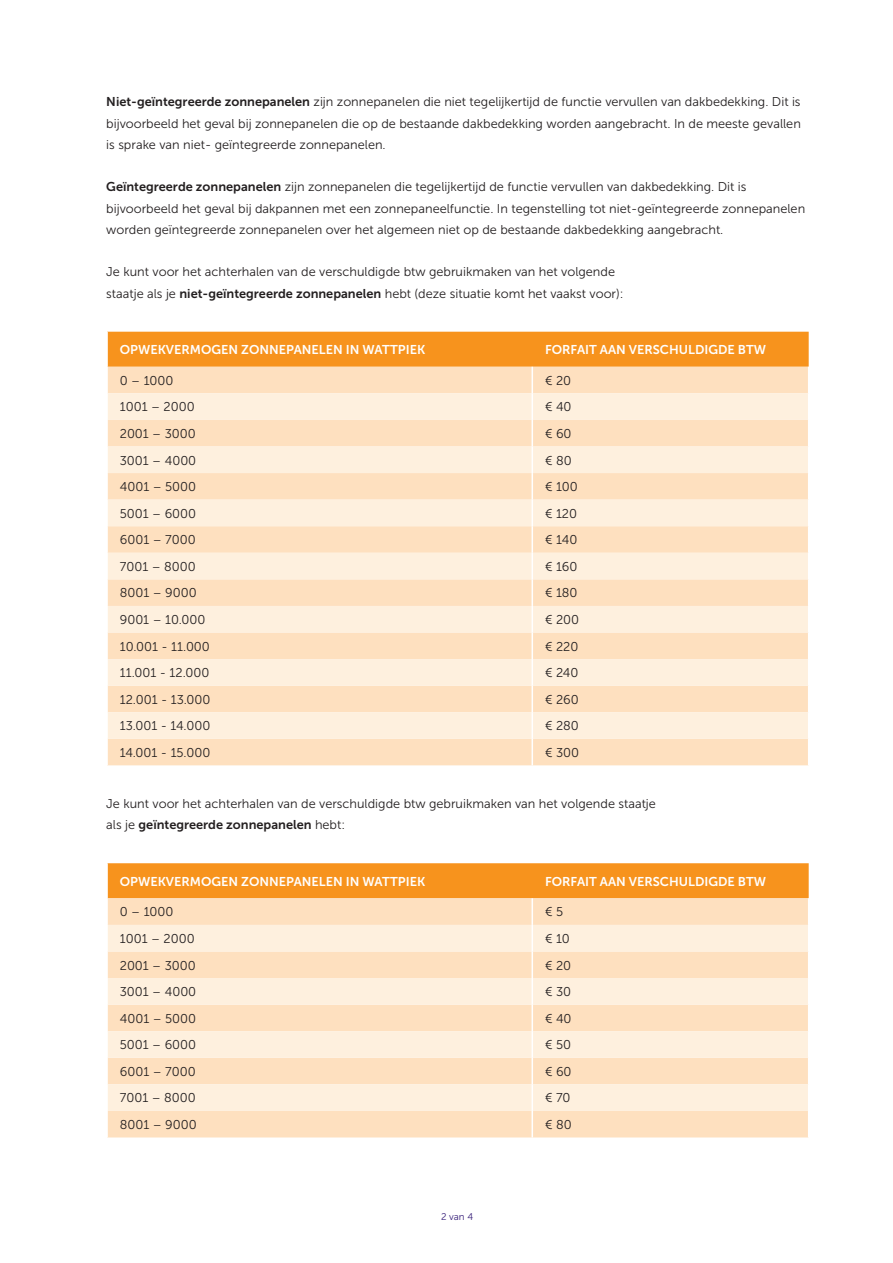
<style>
.page{position:relative;width:893px;height:1263px;background:#fff}
.page>*{position:absolute;margin:0;border:0;box-sizing:border-box;transform-origin:0 0}
.Broodtekst{font:12.75px/21.3px "Museo Sans 300";color:#231f20}
.Tabel_-_Bodytekst{font:12.75px "Museo Sans 300";color:#231f20}
.Tabel_-_Koptekst{font:12.75px "Museo Sans 700";color:#fff}
.t1{font:9.75px "Museo Sans 300";color:#3a227b}
.s1{font-family:"Museo Sans 700"}
</style>
<div class="page">
<svg style="left:107px;top:332px;width:702px;height:433px;background:#fde0bf"></svg>
<svg style="left:107px;top:863px;width:702px;height:274px;background:#fddcb7"></svg>
<p class="Broodtekst" style="left:106px;top:91px;width:696px;text-align:justify"><span class="s1">Niet-geïntegreerde zonnepanelen</span> zijn zonnepanelen die niet tegelijkertijd de functie vervullen van dakbedekking. Dit is bijvoorbeeld het geval bij zonnepanelen die op de bestaande dakbedekking worden aangebracht. In de meeste gevallen is sprake van niet- geïntegreerde zonnepanelen.</p>
<p class="Broodtekst" style="left:106px;top:176px;width:700px"><span class="s1">Geïntegreerde zonnepanelen</span> zijn zonnepanelen die tegelijkertijd de functie vervullen van dakbedekking. Dit is bijvoorbeeld het geval bij dakpannen met een zonnepaneelfunctie. In tegenstelling tot niet-geïntegreerde zonnepanelen worden geïntegreerde zonnepanelen over het algemeen niet op de bestaande dakbedekking aangebracht.</p>
<p class="Broodtekst" style="left:106px;top:261px;width:510px">Je kunt voor het achterhalen van de verschuldigde btw gebruikmaken van het volgende</p>
<p class="Broodtekst" style="left:106px;top:283px;width:519px">staatje als je <span class="s1">niet-geïntegreerde zonnepanelen</span> hebt (deze situatie komt het vaakst voor):</p>
<p class="Tabel_-_Koptekst" style="left:120px;top:342px;width:307px">OPWEKVERMOGEN ZONNEPANELEN IN WATTPIEK</p>
<p class="Tabel_-_Koptekst" style="left:545px;top:342px;width:223px">FORFAIT AAN VERSCHULDIGDE BTW</p>
<p class="Tabel_-_Bodytekst" style="left:120px;top:374px;width:55px">0 – 1000</p>
<p class="Tabel_-_Bodytekst" style="left:545px;top:374px;width:28px">€ 20</p>
<p class="Tabel_-_Bodytekst" style="left:120px;top:400px;width:76px">1001 – 2000</p>
<p class="Tabel_-_Bodytekst" style="left:545px;top:400px;width:28px">€ 40</p>
<p class="Tabel_-_Bodytekst" style="left:120px;top:427px;width:78px">2001 – 3000</p>
<p class="Tabel_-_Bodytekst" style="left:545px;top:427px;width:28px">€ 60</p>
<p class="Tabel_-_Bodytekst" style="left:120px;top:453px;width:78px">3001 – 4000</p>
<p class="Tabel_-_Bodytekst" style="left:545px;top:453px;width:28px">€ 80</p>
<p class="Tabel_-_Bodytekst" style="left:120px;top:480px;width:78px">4001 – 5000</p>
<p class="Tabel_-_Bodytekst" style="left:545px;top:480px;width:34px">€ 100</p>
<p class="Tabel_-_Bodytekst" style="left:120px;top:506px;width:78px">5001 – 6000</p>
<p class="Tabel_-_Bodytekst" style="left:545px;top:506px;width:34px">€ 120</p>
<p class="Tabel_-_Bodytekst" style="left:120px;top:533px;width:77px">6001 – 7000</p>
<p class="Tabel_-_Bodytekst" style="left:545px;top:533px;width:34px">€ 140</p>
<p class="Tabel_-_Bodytekst" style="left:120px;top:560px;width:77px">7001 – 8000</p>
<p class="Tabel_-_Bodytekst" style="left:545px;top:560px;width:34px">€ 160</p>
<p class="Tabel_-_Bodytekst" style="left:120px;top:586px;width:78px">8001 – 9000</p>
<p class="Tabel_-_Bodytekst" style="left:545px;top:586px;width:34px">€ 180</p>
<p class="Tabel_-_Bodytekst" style="left:120px;top:613px;width:87px">9001 – 10.000</p>
<p class="Tabel_-_Bodytekst" style="left:545px;top:613px;width:36px">€ 200</p>
<p class="Tabel_-_Bodytekst" style="left:120px;top:639px;width:92px">10.001 - 11.000</p>
<p class="Tabel_-_Bodytekst" style="left:545px;top:639px;width:35px">€ 220</p>
<p class="Tabel_-_Bodytekst" style="left:120px;top:666px;width:91px">11.001 - 12.000</p>
<p class="Tabel_-_Bodytekst" style="left:545px;top:666px;width:35px">€ 240</p>
<p class="Tabel_-_Bodytekst" style="left:120px;top:692px;width:92px">12.001 - 13.000</p>
<p class="Tabel_-_Bodytekst" style="left:545px;top:692px;width:35px">€ 260</p>
<p class="Tabel_-_Bodytekst" style="left:120px;top:719px;width:92px">13.001 - 14.000</p>
<p class="Tabel_-_Bodytekst" style="left:545px;top:719px;width:35px">€ 280</p>
<p class="Tabel_-_Bodytekst" style="left:120px;top:746px;width:92px">14.001 - 15.000</p>
<p class="Tabel_-_Bodytekst" style="left:545px;top:746px;width:36px">€ 300</p>
<p class="Broodtekst" style="left:106px;top:793px;width:551px">Je kunt voor het achterhalen van de verschuldigde btw gebruikmaken van het volgende staatje als je <span class="s1">geïntegreerde zonnepanelen</span> hebt:</p>
<p class="Tabel_-_Koptekst" style="left:120px;top:874px;width:307px">OPWEKVERMOGEN ZONNEPANELEN IN WATTPIEK</p>
<p class="Tabel_-_Koptekst" style="left:545px;top:874px;width:223px">FORFAIT AAN VERSCHULDIGDE BTW</p>
<p class="Tabel_-_Bodytekst" style="left:120px;top:905px;width:55px">0 – 1000</p>
<p class="Tabel_-_Bodytekst" style="left:545px;top:905px;width:20px">€ 5</p>
<p class="Tabel_-_Bodytekst" style="left:120px;top:932px;width:76px">1001 – 2000</p>
<p class="Tabel_-_Bodytekst" style="left:545px;top:932px;width:26px">€ 10</p>
<p class="Tabel_-_Bodytekst" style="left:120px;top:958px;width:78px">2001 – 3000</p>
<p class="Tabel_-_Bodytekst" style="left:545px;top:958px;width:28px">€ 20</p>
<p class="Tabel_-_Bodytekst" style="left:120px;top:985px;width:78px">3001 – 4000</p>
<p class="Tabel_-_Bodytekst" style="left:545px;top:985px;width:28px">€ 30</p>
<p class="Tabel_-_Bodytekst" style="left:120px;top:1011px;width:78px">4001 – 5000</p>
<p class="Tabel_-_Bodytekst" style="left:545px;top:1011px;width:28px">€ 40</p>
<p class="Tabel_-_Bodytekst" style="left:120px;top:1038px;width:78px">5001 – 6000</p>
<p class="Tabel_-_Bodytekst" style="left:545px;top:1038px;width:28px">€ 50</p>
<p class="Tabel_-_Bodytekst" style="left:120px;top:1064px;width:77px">6001 – 7000</p>
<p class="Tabel_-_Bodytekst" style="left:545px;top:1064px;width:28px">€ 60</p>
<p class="Tabel_-_Bodytekst" style="left:120px;top:1091px;width:77px">7001 – 8000</p>
<p class="Tabel_-_Bodytekst" style="left:545px;top:1091px;width:27px">€ 70</p>
<p class="Tabel_-_Bodytekst" style="left:120px;top:1118px;width:78px">8001 – 9000</p>
<p class="Tabel_-_Bodytekst" style="left:545px;top:1118px;width:28px">€ 80</p>
<p class="t1" style="left:441px;top:1212px;width:34px">2 van 4</p>
</div>
